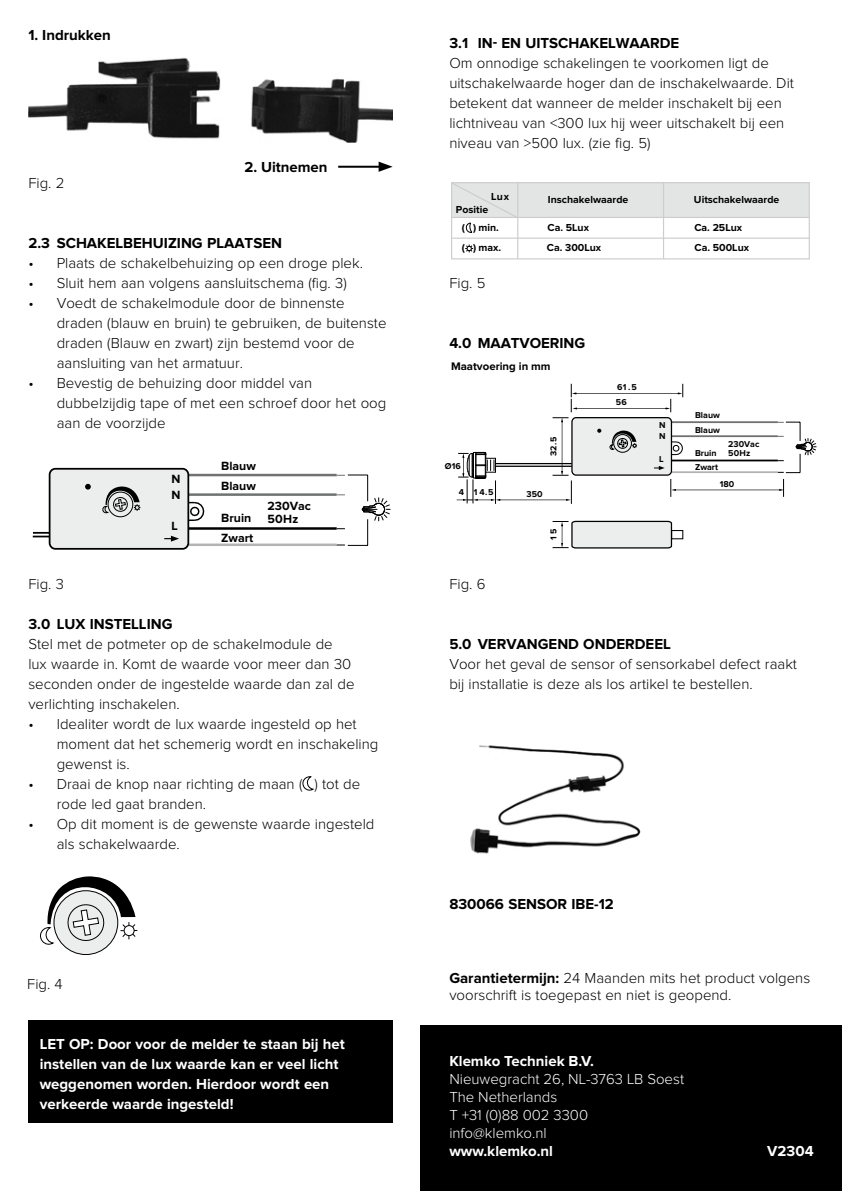
<style>
.page{position:relative;width:842px;height:1191px;background:#fff}
.page>*{position:absolute;margin:0;border:0;box-sizing:border-box;transform-origin:0 0}
.t1{font:300 15px/20px "Proxima Nova";color:#000}
.t2{font:700 15px/20px "Proxima Nova";color:#fff}
.t3{font:700 15px "Proxima Nova";color:#000}
.t4{font:300 15px/18px "Proxima Nova";color:#fff}
.t5{font:700 12.4px/12.6px "Proxima Nova";color:#000}
.t6{font:700 11.4px "Proxima Nova";color:#000}
.t7{font:700 10.6px/20.6px "Proxima Nova";color:#000}
.t8{font:700 8.8px/9px "Proxima Nova";color:#000}
.s1{font-weight:700}
</style>
<div class="page">
<img style="left:470px;top:745px;width:171px;height:109px">
<div style="left:28px;top:1020px;width:365px;height:103px;background:#000"></div>
<svg style="left:302px;top:776px;width:12px;height:14px"></svg>
<svg style="left:189px;top:501px;width:16px;height:21px"></svg>
<hr style="left:189px;top:543px;width:148px;height:3px;background:#b1b3b4">
<hr style="left:189px;top:527px;width:148px;height:3px;background:#000">
<hr style="left:189px;top:474px;width:148px;height:2px;background:#707172">
<hr style="left:189px;top:493px;width:148px;height:3px;background:#707172">
<svg style="left:337px;top:474px;width:54px;height:72px"></svg>
<svg style="left:33px;top:532px;width:16px;height:7px"></svg>
<div style="left:50px;top:469px;width:138px;height:80px;background:#eceded;border-radius:6px"></div>
<div style="left:49px;top:468px;width:140px;height:82px;border:2px solid #000;border-radius:6px"></div>
<svg style="left:164px;top:535px;width:15px;height:6px"></svg>
<div style="left:108px;top:492px;width:25px;height:25px;border:1px solid #000;border-radius:50%"></div>
<svg style="left:85px;top:484px;width:6px;height:5px"></svg>
<svg style="left:103px;top:486px;width:37px;height:27px"></svg>
<svg style="left:553px;top:520px;width:120px;height:29px;background:#d7d7d7"></svg>
<div style="left:671px;top:530px;width:12px;height:9px;border:1px solid #000"></div>
<svg style="left:457px;top:384px;width:359px;height:120px"></svg>
<div style="left:452px;top:183px;width:357px;height:34px;background:#e3e4e4"></div>
<hr style="left:452px;top:237px;width:358px;height:2px;background:#cbcdce">
<hr style="left:452px;top:217px;width:358px;height:1px;background:#cbcdce">
<hr style="left:452px;top:182px;width:358px;height:1px;background:#cbcdce">
<hr style="left:451px;top:258px;width:359px;height:1px;background:#cbcdce">
<hr style="left:517px;top:183px;width:1px;height:76px;background:#cbcdce">
<hr style="left:663px;top:182px;width:1px;height:77px;background:#cbcdce">
<hr style="left:809px;top:182px;width:1px;height:77px;background:#cbcdce">
<hr style="left:451px;top:182px;width:1px;height:77px;background:#cbcdce">
<svg style="left:452px;top:183px;width:67px;height:50px"></svg>
<svg style="left:465px;top:244px;width:8px;height:8px"></svg>
<div style="left:54px;top:890px;width:64px;height:64px;background:#eceded;border-radius:50%"></div>
<svg style="left:40px;top:876px;width:97px;height:68px"></svg>
<img style="left:28px;top:58px;width:365px;height:84px">
<hr style="left:338px;top:166px;width:44px;height:2px;background:#000">
<svg style="left:379px;top:162px;width:14px;height:10px"></svg>
<div style="left:421px;top:1025px;width:421px;height:166px;background:#000"></div>
<p class="t3" style="left:28px;top:28px;width:84px">1. Indrukken</p>
<p class="t1" style="left:28px;top:174px;width:38px">Fig. 2</p>
<p class="t3" style="left:244px;top:160px;width:85px">2. Uitnemen</p>
<p class="t3" style="left:28px;top:236px;width:255px">2.3 SCHAKELBEHUIZING PLAATSEN</p>
<p class="t1" style="left:28px;top:254px;width:336px">• Plaats de schakelbehuizing op een droge plek.</p>
<p class="t1" style="left:28px;top:274px;width:320px">• Sluit hem aan volgens aansluitschema (fig. 3)</p>
<p class="t1" style="left:57px;top:294px;width:331px;text-indent:-28px">• Voedt de schakelmodule door de binnenste draden (blauw en bruin) te gebruiken, de buitenste draden (Blauw en zwart) zijn bestemd voor de aansluiting van het armatuur.</p>
<p class="t1" style="left:57px;top:374px;width:331px;text-indent:-28px">• Bevestig de behuizing door middel van dubbelzijdig tape of met een schroef door het oog aan de voorzijde</p>
<p class="t1" style="left:28px;top:574px;width:37px">Fig. 3</p>
<p class="t5" style="left:171px;top:473px;width:10px">N</p>
<p class="t5" style="left:171px;top:520px;width:8px">L</p>
<p class="t5" style="left:173px;top:488px;width:10px">N</p>
<p class="t5" style="left:221px;top:456px;width:36px;line-height:20.4px">Blauw<br>Blauw</p>
<p class="t5" style="left:221px;top:508px;width:34px;line-height:19.8px">Bruin<br>Zwart</p>
<p class="t5" style="left:267px;top:500px;width:45px">230Vac<br>50Hz</p>
<p class="t3" style="left:28px;top:616px;width:146px">3.0 LUX INSTELLING</p>
<p class="t1" style="left:28px;top:634px;width:328px">Stel met de potmeter op de schakelmodule de lux waarde in. Komt de waarde voor meer dan 30 seconden onder de ingestelde waarde dan zal de verlichting inschakelen.</p>
<p class="t1" style="left:57px;top:714px;width:323px;text-indent:-28px">• Idealiter wordt de lux waarde ingesteld op het moment dat het schemerig wordt en inschakeling gewenst is.</p>
<p class="t1" style="left:57px;top:774px;width:305px;text-indent:-28px">• Draai de knop naar richting de maan ( ) tot de rode led gaat branden.</p>
<p class="t1" style="left:57px;top:814px;width:319px;text-indent:-28px">• Op dit moment is de gewenste waarde ingesteld als schakelwaarde.</p>
<p class="t1" style="left:27px;top:974px;width:37px">Fig. 4</p>
<p class="t2" style="left:40px;top:1034px;width:307px">LET OP: Door voor de melder te staan bij het instellen van de lux waarde kan er veel licht weggenomen worden. Hierdoor wordt een verkeerde waarde ingesteld!</p>
<p class="t3" style="left:449px;top:36px;width:231px">3.1 IN- EN UITSCHAKELWAARDE</p>
<p class="t1" style="left:449px;top:54px;width:346px">Om onnodige schakelingen te voorkomen ligt de uitschakelwaarde hoger dan de inschakelwaarde. Dit betekent dat wanneer de melder inschakelt bij een lichtniveau van &lt;300 lux hij weer uitschakelt bij een niveau van &gt;500 lux. (zie fig. 5)</p>
<p class="t7" style="left:491px;top:186px;width:19px">Lux</p>
<p class="t7" style="left:456px;top:200px;width:34px">Positie</p>
<p class="t7" style="left:462px;top:217px;width:41px">( ) min. ( ) max.</p>
<p class="t1" style="left:449px;top:274px;width:38px">Fig. 5</p>
<p class="t7" style="left:548px;top:189px;width:82px">Inschakelwaarde</p>
<p class="t7" style="left:694px;top:189px;width:87px">Uitschakelwaarde</p>
<p class="t7" style="left:547px;top:217px;width:43px">Ca. 5Lux</p>
<p class="t7" style="left:694px;top:218px;width:49px">Ca. 25Lux</p>
<p class="t7" style="left:547px;top:238px;width:56px">Ca. 300Lux</p>
<p class="t7" style="left:694px;top:238px;width:56px">Ca. 500Lux</p>
<p class="t3" style="left:449px;top:336px;width:137px">4.0 MAATVOERING</p>
<p class="t6" style="left:451px;top:360px;width:101px">Maatvoering in mm</p>
<p class="t8" style="left:445px;top:461px;width:17px">Ø16</p>
<p class="t8" style="left:459px;top:488px;width:7px">4</p>
<p class="t8" style="left:474px;top:488px;width:21px">1 4.5</p>
<p class="t1" style="left:449px;top:574px;width:38px">Fig. 6</p>
<p class="t8" style="left:549px;top:456px;width:21px;rotate:-90deg">32.5</p>
<p class="t8" style="left:527px;top:489px;width:18px">350</p>
<p class="t8" style="left:549px;top:539px;width:12px;rotate:-90deg">15</p>
<p class="t8" style="left:617px;top:383px;width:21px">61 .5</p>
<p class="t8" style="left:616px;top:397px;width:12px">56</p>
<p class="t8" style="left:659px;top:420px;width:8px;line-height:11.2px">N<br>N</p>
<p class="t8" style="left:659px;top:455px;width:6px">L</p>
<p class="t8" style="left:695px;top:408px;width:26px;line-height:14.6px">Blauw<br>Blauw</p>
<p class="t8" style="left:695px;top:446px;width:25px;line-height:14.2px">Bruin<br>Zwart</p>
<p class="t8" style="left:728px;top:440px;width:33px">230Vac<br>50Hz</p>
<p class="t8" style="left:720px;top:480px;width:16px">180</p>
<p class="t3" style="left:449px;top:636px;width:223px">5.0 VERVANGEND ONDERDEEL</p>
<p class="t1" style="left:449px;top:654px;width:349px">Voor het geval de sensor of sensorkabel defect raakt bij installatie is deze als los artikel te bestellen.</p>
<p class="t3" style="left:449px;top:896px;width:166px">830066 SENSOR IBE-12</p>
<p class="t1" style="left:449px;top:970px;width:362px;line-height:16.4px"><span class="s1">Garantietermijn:</span> 24 Maanden mits het product volgens voorschrift is toegepast en niet is geopend.</p>
<p class="t2" style="left:449px;top:1051px;width:146px">Klemko Techniek B.V.</p>
<p class="t4" style="left:449px;top:1070px;width:236px">Nieuwegracht 26, NL-3763 LB Soest<br>The Netherlands<br>T +31 (0)88 002 3300 info@klemko.nl</p>
<p class="t2" style="left:449px;top:1141px;width:105px">www.klemko.nl</p>
<p class="t2" style="left:767px;top:1141px;width:48px">V2304</p>
</div>
